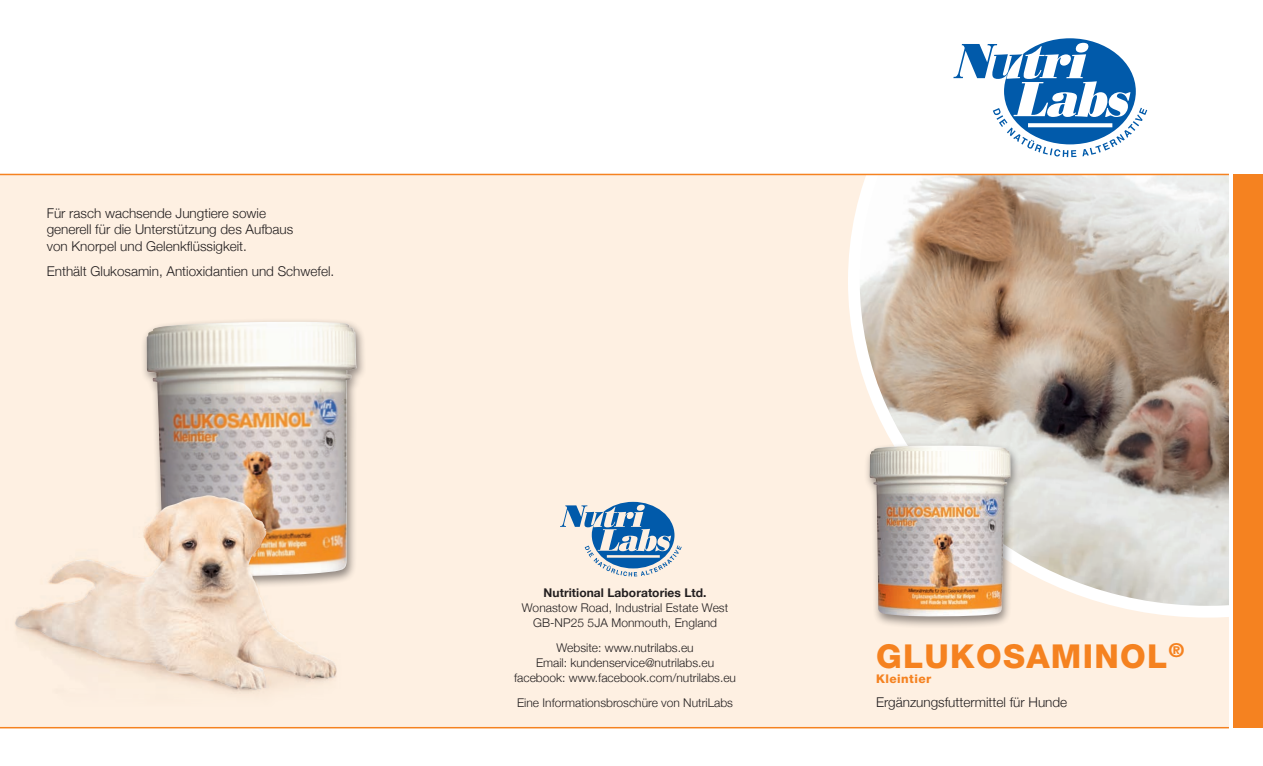
<style>
.page{position:relative;width:1263px;height:766px;background:#fff}
.page>*{position:absolute;margin:0;border:0;box-sizing:border-box;transform-origin:0 0}
.t1{font:800 33px "Helvetica Neue LT Pro";letter-spacing:.04em;color:#f58220}
.Copy{font:300 13.5px/16.5px "Helvetica Neue";color:#231f20}
.t2{font:300 12px/15px "Helvetica Neue";color:#231f20;text-align:center}
.t3{font:800 12px "Helvetica Neue LT Pro";letter-spacing:.04em;color:#f58220}
.s1{font-weight:700}
</style>
<div class="page">
<div style="left:0;top:174px;width:1229px;height:553px;background:#fef0e2"></div>
<svg style="left:848px;top:175px;width:381px;height:442px;background:#c6b6a9"></svg>
<svg style="left:953px;top:38px;width:194px;height:119px"></svg>
<hr style="left:0;top:174px;width:1229px;height:1px;background:#f58220">
<hr style="left:0;top:726px;width:1229px;height:2px;background:#f58220">
<div style="left:1233px;top:174px;width:30px;height:553px;background:#f58220"></div>
<div style="left:863px;top:441px;width:158px;height:187px;background:#231f20;opacity:.5"></div>
<img style="left:870px;top:445px;width:141px;height:171px">
<div style="left:141px;top:318px;width:225px;height:270px;background:#231f20;opacity:.5"></div>
<img style="left:147px;top:322px;width:210px;height:254px">
<svg style="left:560px;top:501px;width:122px;height:75px"></svg>
<img style="left:15px;top:457px;width:336px;height:237px">
<p class="Copy" style="left:47px;top:203px;width:248px">Für rasch wachsende Jungtiere sowie generell für die Unterstützung des Aufbaus von Knorpel und Gelenkflüssigkeit.</p>
<p class="Copy" style="left:47px;top:261px;width:289px">Enthält Glukosamin, Antioxidantien und Schwefel.</p>
<p class="t2" style="left:522px;top:584px;width:208px"><span class="s1">Nutritional Laboratories Ltd.<br></span>Wonastow Road, Industrial Estate West<br>GB-NP25 5JA Monmouth, England</p>
<p class="t2" style="left:536px;top:639px;width:180px">Website: www.nutrilabs.eu<br>Email: kundenservice@nutrilabs.eu</p>
<p class="t2" style="left:514px;top:669px;width:223px">facebook: www.facebook.com/nutrilabs.eu</p>
<p class="t2" style="left:517px;top:694px;width:217px">Eine Informationsbroschüre von NutriLabs</p>
<p class="t1" style="left:876px;top:636px;width:310px">GLUKOSAMINOL<sup>®</sup></p>
<p class="t3" style="left:876px;top:671px;width:57px">Kleintier</p>
<p class="Copy" style="left:876px;top:692px;width:193px">Ergänzungsfuttermittel für Hunde</p>
</div>
